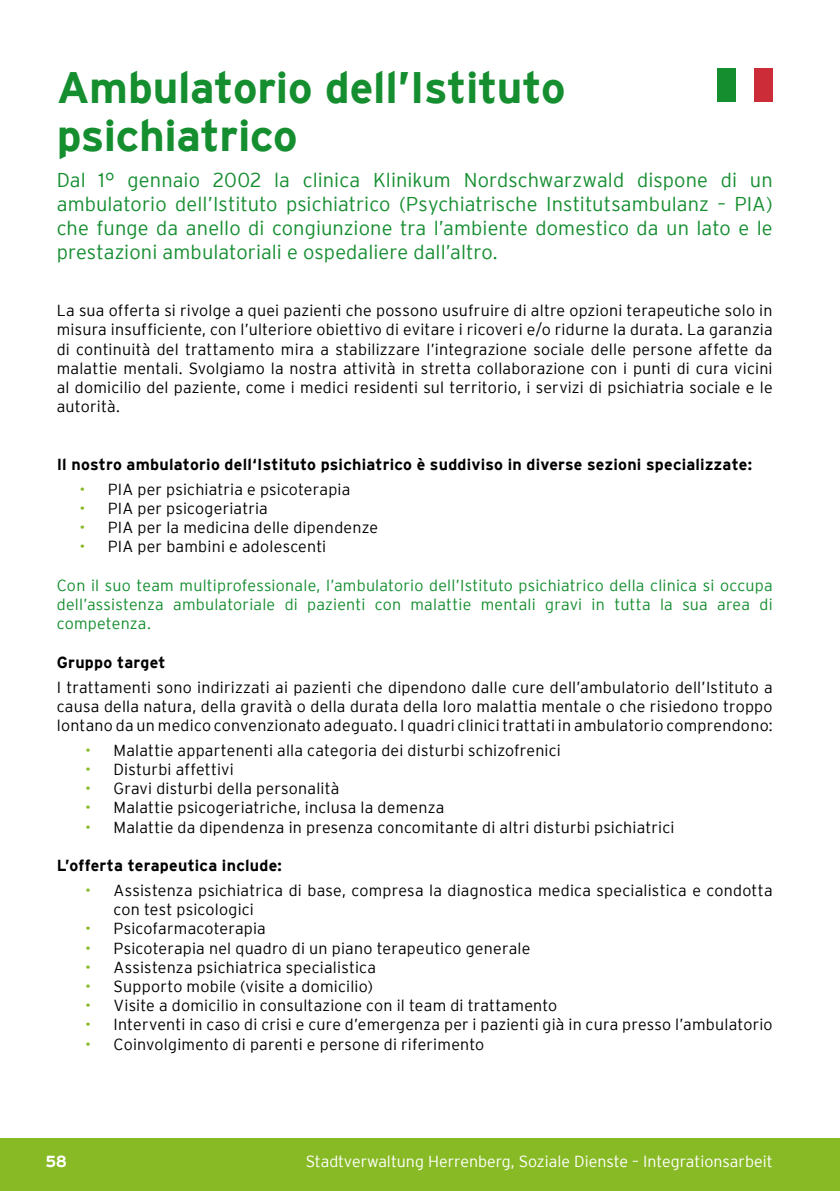
<style>
.page{position:relative;width:840px;height:1191px;background:#fff}
.page>*{position:absolute;margin:0;border:0;box-sizing:border-box;transform-origin:0 0}
.t1{font:700 44px "Interstate";letter-spacing:-.01em;color:#158e30}
.t2{font:300 20px/24px "Interstate";letter-spacing:.005em;color:#158e30;text-align:justify}
.t3{font:300 16px/19.2px "Interstate";letter-spacing:.015em;color:#000;text-align:justify}
.t4{font:300 16px/19.2px "Interstate";letter-spacing:.01em;color:#158e30;text-align:justify}
.t5{font:700 16px "Interstate";letter-spacing:.01em;color:#000}
.t6{font:300 16px "Interstate";color:#fff}
.t7{font:700 16px "Interstate";color:#fff}
.s1{color:#88ba25}
</style>
<div class="page">
<div style="left:0;top:1138px;width:839px;height:53px;background:#88ba25"></div>
<div style="left:717px;top:69px;width:18px;height:33px;background:#158e30"></div>
<div style="left:753px;top:69px;width:19px;height:33px;background:#cc2b38"></div>
<p class="t1" style="left:57px;top:63px;width:510px">Ambulatorio dell’Istituto</p>
<p class="t1" style="left:57px;top:111px;width:242px">psichiatrico</p>
<p class="t2" style="left:57px;top:167px;width:717px">Dal 1° gennaio 2002 la clinica Klinikum Nordschwarzwald dispone di un ambulatorio dell’Istituto psichiatrico (Psychiatrische Institutsambulanz – PIA) che funge da anello di congiunzione tra l’ambiente domestico da un lato e le prestazioni ambulatoriali e ospedaliere dall’altro.</p>
<p class="t3" style="left:57px;top:301px;width:717px">La sua offerta si rivolge a quei pazienti che possono usufruire di altre opzioni terapeutiche solo in misura insufficiente, con l’ulteriore obiettivo di evitare i ricoveri e/o ridurne la durata. La garanzia di continuità del trattamento mira a stabilizzare l’integrazione sociale delle persone affette da malattie mentali. Svolgiamo la nostra attività in stretta collaborazione con i punti di cura vicini al domicilio del paziente, come i medici residenti sul territorio, i servizi di psichiatria sociale e le autorità.</p>
<p class="t5" style="left:57px;top:455px;width:696px">Il nostro ambulatorio dell‘Istituto psichiatrico è suddiviso in diverse sezioni specializzate:</p>
<p class="t3" style="left:79px;top:479px;width:272px"><span class="s1">•</span> PIA per psichiatria e psicoterapia</p>
<p class="t3" style="left:79px;top:498px;width:190px"><span class="s1">•</span> PIA per psicogeriatria</p>
<p class="t3" style="left:79px;top:518px;width:300px"><span class="s1">•</span> PIA per la medicina delle dipendenze</p>
<p class="t3" style="left:79px;top:537px;width:248px"><span class="s1">•</span> PIA per bambini e adolescenti</p>
<p class="t4" style="left:57px;top:575px;width:717px">Con il suo team multiprofessionale, l’ambulatorio dell’Istituto psichiatrico della clinica si occupa dell’assistenza ambulatoriale di pazienti con malattie mentali gravi in tutta la sua area di competenza.</p>
<p class="t5" style="left:57px;top:653px;width:110px">Gruppo target</p>
<p class="t3" style="left:57px;top:677px;width:717px">I trattamenti sono indirizzati ai pazienti che dipendono dalle cure dell’ambulatorio dell’Istituto a causa della natura, della gravità o della durata della loro malattia mentale o che risiedono troppo lontano da un medico convenzionato adeguato. I quadri clinici trattati in ambulatorio comprendono:</p>
<p class="t3" style="left:85px;top:740px;width:477px"><span class="s1">•</span> Malattie appartenenti alla categoria dei disturbi schizofrenici</p>
<p class="t3" style="left:85px;top:759px;width:150px"><span class="s1">•</span> Disturbi affettivi</p>
<p class="t3" style="left:85px;top:779px;width:256px"><span class="s1">•</span> Gravi disturbi della personalità</p>
<p class="t3" style="left:85px;top:798px;width:360px"><span class="s1">•</span> Malattie psicogeriatriche, inclusa la demenza</p>
<p class="t3" style="left:85px;top:817px;width:590px"><span class="s1">•</span> Malattie da dipendenza in presenza concomitante di altri disturbi psichiatrici</p>
<p class="t5" style="left:57px;top:856px;width:226px">L’offerta terapeutica include:</p>
<p class="t3" style="left:113px;top:880px;width:660px;text-indent:-28px"><span class="s1">•</span> Assistenza psichiatrica di base, compresa la diagnostica medica specialistica e condotta con test psicologici</p>
<p class="t3" style="left:85px;top:919px;width:182px"><span class="s1">•</span> Psicofarmacoterapia</p>
<p class="t3" style="left:85px;top:938px;width:446px"><span class="s1">•</span> Psicoterapia nel quadro di un piano terapeutico generale</p>
<p class="t3" style="left:85px;top:957px;width:292px"><span class="s1">•</span> Assistenza psichiatrica specialistica</p>
<p class="t3" style="left:85px;top:976px;width:289px"><span class="s1">•</span> Supporto mobile (visite a domicilio)</p>
<p class="t3" style="left:85px;top:995px;width:473px"><span class="s1">•</span> Visite a domicilio in consultazione con il team di trattamento</p>
<p class="t3" style="left:85px;top:1015px;width:688px"><span class="s1">•</span> Interventi in caso di crisi e cure d’emergenza per i pazienti già in cura presso l’ambulatorio</p>
<p class="t3" style="left:85px;top:1034px;width:400px"><span class="s1">•</span> Coinvolgimento di parenti e persone di riferimento</p>
<p class="t7" style="left:45px;top:1152px;width:23px">58</p>
<p class="t6" style="left:305px;top:1152px;width:468px">Stadtverwaltung Herrenberg, Soziale Dienste – Integrationsarbeit</p>
</div>
